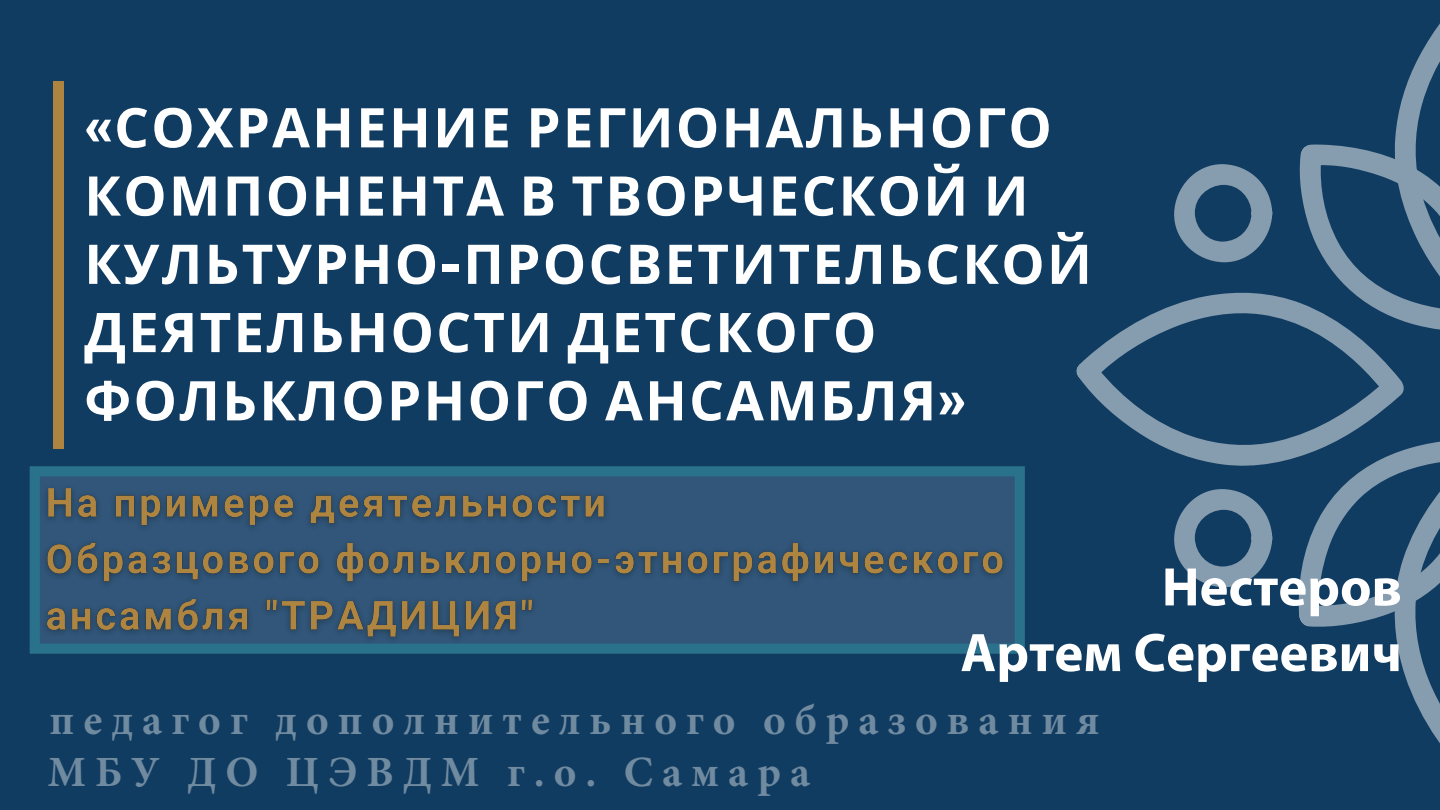
<style>
.page{position:relative;width:1440px;height:810px;background:#113c61}
.page>*{position:absolute;margin:0;border:0;box-sizing:border-box;transform-origin:0 0}
.t1{font:700 54.7px/68.2px "Noto Sans";letter-spacing:.04em;color:#fff}
.t2{font:700 54.7px/65.7px "Myriad Pro";color:#fff;text-align:right}
.t3{font:700 43.1px/51.8px "Minion Pro";letter-spacing:.21em;color:rgb(255 255 255/.4)}
.s1{font-family:"Arvo"}
</style>
<div class="page">
<svg style="left:30px;top:466px;width:995px;height:188px;background:#286f89"></svg>
<div style="left:53px;top:81px;width:10px;height:367px;background:#ae8441"></div>
<svg style="left:1299px;top:23px;width:141px;height:307px"></svg>
<svg style="left:1076px;top:290px;width:329px;height:176px"></svg>
<svg style="left:1296px;top:439px;width:144px;height:304px"></svg>
<svg style="left:1174px;top:164px;width:99px;height:99px"></svg>
<svg style="left:1174px;top:489px;width:99px;height:99px"></svg>
<img style="left:36px;top:472px;width:981px;height:178px">
<p class="t1" style="left:84px;top:92px;width:1009px"><span class="s1">«</span>СОХРАНЕНИЕ РЕГИОНАЛЬНОГО<br>КОМПОНЕНТА В ТВОРЧЕСКОЙ И<br>КУЛЬТУРНО<span class="s1">-</span>ПРОСВЕТИТЕЛЬСКОЙ<br>ДЕЯТЕЛЬНОСТИ ДЕТСКОГО<br>ФОЛЬКЛОРНОГО АНСАМБЛЯ<span class="s1">»</span></p>
<p class="t2" style="left:960px;top:552px;width:443px">Нестеров<br>Артем Сергеевич</p>
<p class="t3" style="left:48px;top:694px;width:1053px">педагог дополнительного образования<br>МБУ ДО ЦЭВДМ г.о. Самара</p>
</div>
